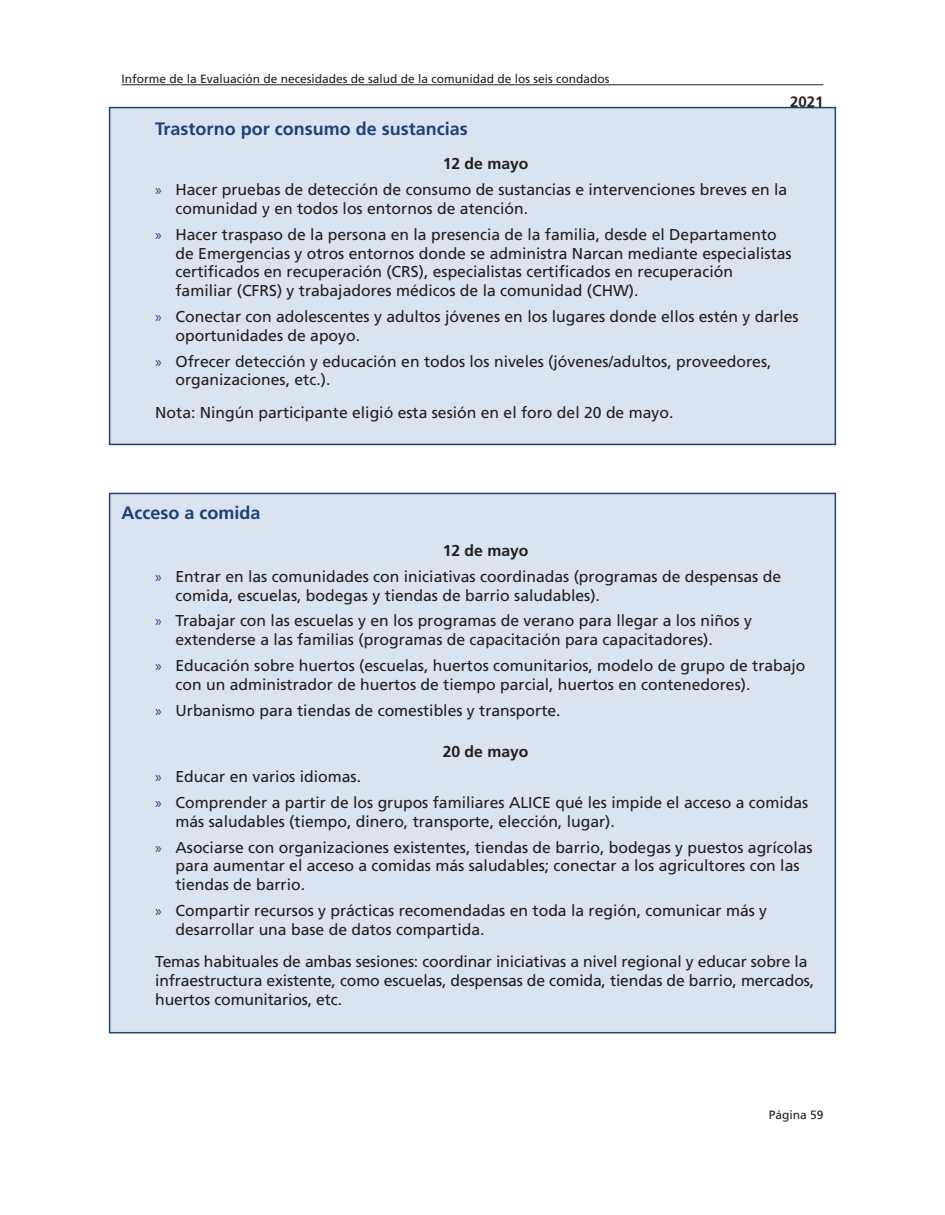
<style>
.page{position:relative;width:945px;height:1215px;background:#fff}
.page>*{position:absolute;margin:0;border:0;box-sizing:border-box;transform-origin:0 0}
.t1{font:700 18px "Frutiger LT Std";color:#1d427b}
.t2{font:15.75px/25.7px "Frutiger LT Std";color:#231f20}
.t3{font:700 15.75px "Frutiger LT Std";color:#231f20}
.t4{font:700 15px "Frutiger LT Std";color:#231f20}
.t5{font:12px "Frutiger LT Std";color:#231f20}
.s1{font-weight:700}
.s2{font-family:"Myriad Pro";color:#1d427b}
</style>
<div class="page">
<hr style="left:122px;top:84px;width:702px;height:1px;background:#231f20">
<div style="left:109px;top:493px;width:727px;height:540px;background:#dae3f0;border:2px solid #1d427b"></div>
<div style="left:109px;top:107px;width:727px;height:338px;background:#dae3f0;border:2px solid #1d427b"></div>
<p class="t5" style="left:122px;top:71px;width:490px">Informe de la Evaluación de necesidades de salud de la comunidad de los seis condados</p>
<p class="t4" style="left:790px;top:93px;width:35px">2021</p>
<p class="t1" style="left:155px;top:118px;width:314px">Trastorno por consumo de sustancias</p>
<p class="t2" style="left:155px;top:151px;width:634px;text-indent:287px"><span class="s1">12 de mayo<br></span><span class="s2">»</span> Hacer pruebas de detección de consumo de sustancias e intervenciones breves en la</p>
<p class="t2" style="left:155px;top:196px;width:623px;text-indent:20px">comunidad y en todos los entornos de atención.<br><span class="s2">»</span> Hacer traspaso de la persona en la presencia de la familia, desde el Departamento</p>
<p class="t2" style="left:176px;top:244px;width:618px;line-height:18.9px">de Emergencias y otros entornos donde se administra Narcan mediante especialistas certificados en recuperación (CRS), especialistas certificados en recuperación familiar (CFRS) y trabajadores médicos de la comunidad (CHW).</p>
<p class="t2" style="left:176px;top:307px;width:625px;line-height:18.9px;text-indent:-20px"><span class="s2">»</span> Conectar con adolescentes y adultos jóvenes en los lugares donde ellos estén y darles oportunidades de apoyo.</p>
<p class="t2" style="left:176px;top:352px;width:597px;line-height:18.9px;text-indent:-20px"><span class="s2">»</span> Ofrecer detección y educación en todos los niveles (jóvenes/adultos, proveedores, organizaciones, etc.).</p>
<p class="t2" style="left:155px;top:400px;width:520px">Nota: Ningún participante eligió esta sesión en el foro del 20 de mayo.</p>
<p class="t1" style="left:122px;top:502px;width:140px">Acceso a comida</p>
<p class="t2" style="left:155px;top:538px;width:627px;text-indent:287px"><span class="s1">12 de mayo<br></span><span class="s2">»</span> Entrar en las comunidades con iniciativas coordinadas (programas de despensas de</p>
<p class="t2" style="left:155px;top:583px;width:598px;text-indent:20px">comida, escuelas, bodegas y tiendas de barrio saludables).<br><span class="s2">»</span> Trabajar con las escuelas y en los programas de verano para llegar a los niños y</p>
<p class="t2" style="left:155px;top:627px;width:652px;text-indent:20px">extenderse a las familias (programas de capacitación para capacitadores).<br><span class="s2">»</span> Educación sobre huertos (escuelas, huertos comunitarios, modelo de grupo de trabajo</p>
<p class="t2" style="left:155px;top:672px;width:597px;text-indent:20px">con un administrador de huertos de tiempo parcial, huertos en contenedores). <span class="s2">»</span> Urbanismo para tiendas de comestibles y transporte.</p>
<p class="t3" style="left:443px;top:742px;width:87px">20 de mayo</p>
<p class="t2" style="left:155px;top:764px;width:655px"><span class="s2">»</span> Educar en varios idiomas.<br><span class="s2">»</span> Comprender a partir de los grupos familiares ALICE qué les impide el acceso a comidas</p>
<p class="t2" style="left:155px;top:809px;width:659px;text-indent:20px">más saludables (tiempo, dinero, transporte, elección, lugar).<br><span class="s2">»</span> Asociarse con organizaciones existentes, tiendas de barrio, bodegas y puestos agrícolas</p>
<p class="t2" style="left:176px;top:857px;width:626px;line-height:18.9px">para aumentar el acceso a comidas más saludables; conectar a los agricultores con las tiendas de barrio.</p>
<p class="t2" style="left:176px;top:901px;width:593px;line-height:18.9px;text-indent:-20px"><span class="s2">»</span> Compartir recursos y prácticas recomendadas en toda la región, comunicar más y desarrollar una base de datos compartida.</p>
<p class="t2" style="left:155px;top:952px;width:660px;line-height:18.9px">Temas habituales de ambas sesiones: coordinar iniciativas a nivel regional y educar sobre la infraestructura existente, como escuelas, despensas de comida, tiendas de barrio, mercados, huertos comunitarios, etc.</p>
<p class="t5" style="left:769px;top:1108px;width:56px">Página 59</p>
</div>
